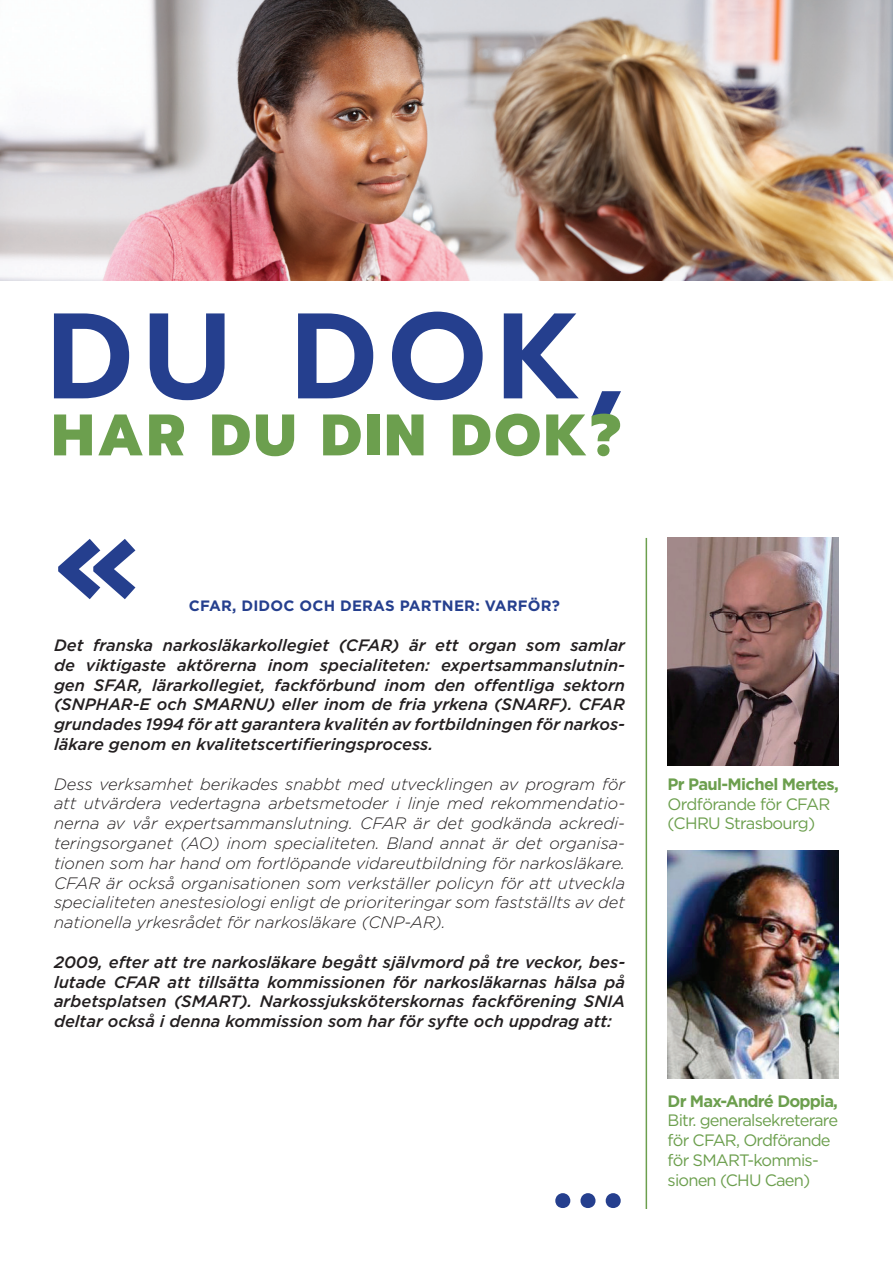
<style>
.page{position:relative;width:893px;height:1263px;background:#fff}
.page>*{position:absolute;margin:0;border:0;box-sizing:border-box;transform-origin:0 0}
.t1{font:600 130.5px "Prompt";color:#253f8e}
.t2{font:600 121.5px "Prompt";color:#253f8e}
.t3{font:800 58.5px "Prompt";letter-spacing:.05em;color:#6c9f4e}
.t4{font:italic 500 16.5px/19.8px "Gotham HTF";color:#231f20;text-align:justify}
.t5{font:italic 300 16.5px/19.8px "Gotham HTF";color:#231f20;text-align:justify}
.t6{font:16.5px/19.8px "Gotham HTF";letter-spacing:-.05em;color:#6c9f4e}
.t7{font:700 16.5px "Gotham HTF";letter-spacing:-.05em;color:#6c9f4e}
.t8{font:700 15px "Gotham HTF";letter-spacing:.015em;color:#253f8e}
</style>
<div class="page">
<img style="left:0;top:0;width:893px;height:281px">
<hr style="left:646px;top:538px;width:1px;height:671px;background:#6c9f4e">
<img style="left:668px;top:538px;width:171px;height:227px">
<img style="left:668px;top:850px;width:171px;height:228px">
<h2 class="t2" style="left:48px;top:266px;width:579px">DU DOK,</h2>
<h3 class="t3" style="left:52px;top:391px;width:571px">HAR DU DIN DOK?</h3>
<h1 class="t1" style="left:54px;top:469px;width:87px">«</h1>
<p class="t8" style="left:189px;top:597px;width:373px">CFAR, DIDOC OCH DERAS PARTNER: VARFÖR?</p>
<p class="t4" style="left:54px;top:635px;width:573px">Det franska narkosläkarkollegiet (CFAR) är ett organ som samlar de viktigaste aktörerna inom specialiteten: expertsammanslutnin&shy;gen SFAR, lärarkollegiet, fackförbund inom den offentliga sektorn (SNPHAR-E och SMARNU) eller inom de fria yrkena (SNARF). CFAR grundades 1994 för att garantera kvalitén av fortbildningen för narkos&shy;läkare genom en kvalitetscertifieringsprocess.</p>
<p class="t5" style="left:54px;top:774px;width:573px">Dess verksamhet berikades snabbt med utvecklingen av program för att utvärdera vedertagna arbetsmetoder i linje med rekommendatio&shy;nerna av vår expertsammanslutning. CFAR är det godkända ackredi&shy;teringsorganet (AO) inom specialiteten. Bland annat är det organisa&shy;tionen som har hand om fortlöpande vidareutbildning för narkosläkare.<br>CFAR är också organisationen som verkställer policyn för att utveckla specialiteten anestesiologi enligt de prioriteringar som fastställts av det nationella yrkesrådet för narkosläkare (CNP-AR).</p>
<p class="t4" style="left:54px;top:952px;width:573px">2009, efter att tre narkosläkare begått självmord på tre veckor, bes&shy;lutade CFAR att tillsätta kommissionen för narkosläkarnas hälsa på arbetsplatsen (SMART). Narkossjuksköterskornas fackförening SNIA deltar också i denna kommission som har för syfte och uppdrag att:</p>
<h1 class="t1" style="left:551px;top:1066px;width:75px">...</h1>
<p class="t7" style="left:668px;top:774px;width:173px">Pr Paul-Michel Mertes,</p>
<p class="t6" style="left:668px;top:793px;width:164px">Ordförande för CFAR (CHRU Strasbourg)</p>
<p class="t7" style="left:668px;top:1091px;width:172px">Dr Max-André Doppia,</p>
<p class="t6" style="left:668px;top:1110px;width:172px">Bitr. generalsekreterare för CFAR, Ordförande för SMART-kommis&shy;sionen (CHU Caen)</p>
</div>
